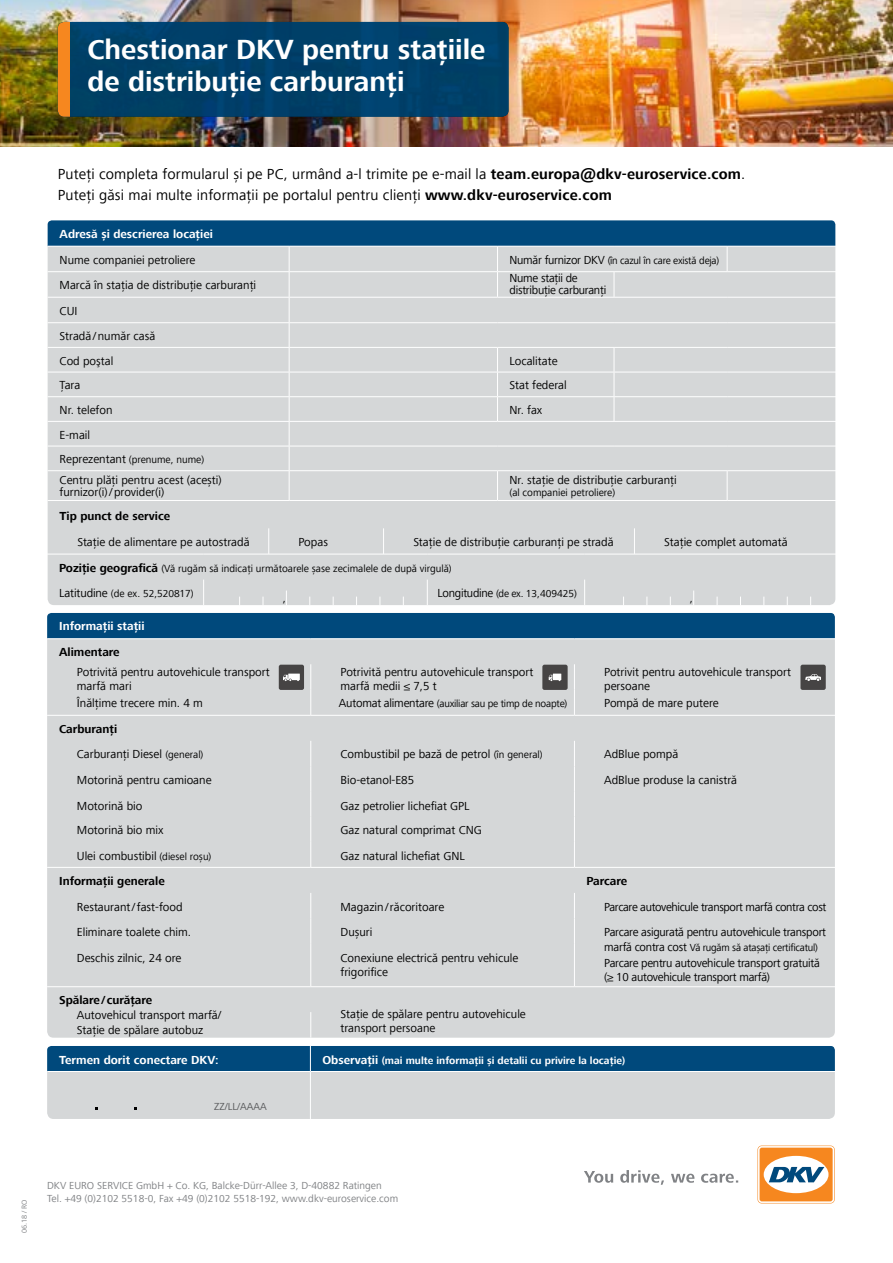
<style>
.page{position:relative;width:893px;height:1263px;background:#fff}
.page>*{position:absolute;margin:0;border:0;box-sizing:border-box;transform-origin:0 0}
.t1{font:700 28.5px/31.5px "Frutiger Next Com";color:#fff}
.t2{font:15px/21px "Frutiger Next Com";letter-spacing:.01em;color:#000}
.t3{font:12px/14.4px "Frutiger Next Com";color:#000}
.t4{font:12px/12px "Frutiger Next Com";letter-spacing:-.02em;color:#000}
.t5{font:12px/25.7px "Frutiger Next Com";letter-spacing:-.03em;color:#000}
.t6{font:700 12px "Frutiger Next Com";color:#000}
.t7{font:700 12px "Frutiger Next Com";color:#fff}
.t8{font:10.5px "Frutiger Next Com";color:#000}
.t9{font:10.5px "Frutiger Next Com";letter-spacing:-.02em;color:#000}
.t10{font:10.5px/13.5px "Frutiger Next Com";color:#808285}
.t11{font:700 10.5px "Frutiger Next Com";color:#fff}
.t12{font:10.5px "Frutiger Next Com";color:#58595b}
.t13{font:7.5px "Frutiger Next Com";color:#808285}
.s1{font-weight:700}
.s2{font-size:12px}
.s3{font-weight:700;font-size:12px}
.s4{font-size:10.5px}
</style>
<div class="page">
<div style="left:47px;top:613px;width:788px;height:25px;background:#00497c"></div>
<div style="left:48px;top:501px;width:787px;height:104px;background:#d5d7d8"></div>
<svg style="left:48px;top:220px;width:787px;height:280px;background:#c3cbd1"></svg>
<svg style="left:268px;top:528px;width:1px;height:26px"></svg>
<svg style="left:383px;top:528px;width:1px;height:26px"></svg>
<svg style="left:634px;top:528px;width:1px;height:26px"></svg>
<div style="left:47px;top:639px;width:788px;height:399px;background:#d5d7d8"></div>
<svg style="left:310px;top:664px;width:1px;height:51px"></svg>
<svg style="left:574px;top:664px;width:1px;height:51px"></svg>
<hr style="left:47px;top:715px;width:264px;height:1px;background:#fff">
<hr style="left:311px;top:715px;width:263px;height:1px;background:#fff">
<hr style="left:574px;top:715px;width:264px;height:1px;background:#fff">
<svg style="left:310px;top:741px;width:1px;height:126px"></svg>
<svg style="left:574px;top:741px;width:1px;height:126px"></svg>
<svg style="left:310px;top:893px;width:1px;height:51px"></svg>
<svg style="left:574px;top:893px;width:1px;height:51px"></svg>
<hr style="left:310px;top:944px;width:1px;height:42px;background:#fff">
<hr style="left:574px;top:944px;width:1px;height:42px;background:#fff">
<svg style="left:310px;top:1012px;width:1px;height:25px"></svg>
<hr style="left:47px;top:867px;width:264px;height:1px;background:#fff">
<hr style="left:311px;top:867px;width:263px;height:1px;background:#fff">
<hr style="left:574px;top:867px;width:264px;height:1px;background:#fff">
<hr style="left:47px;top:986px;width:264px;height:1px;background:#fff">
<hr style="left:311px;top:986px;width:263px;height:1px;background:#fff">
<hr style="left:574px;top:986px;width:264px;height:1px;background:#fff">
<img style="left:0;top:0;width:893px;height:147px">
<svg style="left:584px;top:1170px;width:154px;height:15px"></svg>
<svg style="left:757px;top:1145px;width:78px;height:58px"></svg>
<svg style="left:758px;top:1146px;width:76px;height:57px"></svg>
<div style="left:760px;top:1147px;width:73px;height:54px;background:#f6871f;border-radius:2px"></div>
<div style="left:764px;top:1156px;width:64px;height:37px;background:#fff;border-radius:50%"></div>
<svg style="left:769px;top:1167px;width:55px;height:15px"></svg>
<svg style="left:47px;top:1046px;width:788px;height:73px;background:#8ca6b8"></svg>
<hr style="left:47px;top:554px;width:157px;height:1px;background:#fff">
<hr style="left:204px;top:554px;width:223px;height:1px;background:#fff">
<hr style="left:427px;top:554px;width:158px;height:1px;background:#fff">
<hr style="left:585px;top:554px;width:260px;height:1px;background:#fff">
<svg style="left:203px;top:580px;width:1px;height:25px"></svg>
<svg style="left:427px;top:580px;width:1px;height:25px"></svg>
<svg style="left:584px;top:580px;width:1px;height:25px"></svg>
<div style="left:58px;top:22px;width:451px;height:95px;background:#004068;border-radius:7px"></div>
<div style="left:58px;top:22px;width:12px;height:95px;background:#f6871f"></div>
<svg style="left:286px;top:590px;width:1px;height:15px"></svg>
<svg style="left:693px;top:590px;width:1px;height:15px"></svg>
<div style="left:542px;top:665px;width:26px;height:25px;background:#464444;border-radius:2px"></div>
<svg style="left:549px;top:674px;width:12px;height:7px"></svg>
<div style="left:800px;top:665px;width:26px;height:25px;background:#464444;border-radius:2px"></div>
<svg style="left:805px;top:674px;width:16px;height:7px"></svg>
<div style="left:279px;top:665px;width:25px;height:25px;background:#464444;border-radius:2px"></div>
<svg style="left:283px;top:674px;width:17px;height:7px"></svg>
<h1 class="t1" style="left:87px;top:34px;width:400px">Chestionar DKV pentru stațiile de distribuție carburanți</h1>
<p class="t2" style="left:58px;top:163px;width:689px">Puteți completa formularul și pe PC, urmând a-l trimite pe e-mail la <span class="s1">team.europa@dkv-euroservice.com</span>.<br>Puteți găsi mai multe informații pe portalul pentru clienți <span class="s1">www.dkv-euroservice.com</span></p>
<p class="t7" style="left:60px;top:227px;width:155px">Adresă și descrierea locației</p>
<p class="t3" style="left:60px;top:253px;width:137px">Nume companiei petroliere</p>
<p class="t9" style="left:509px;top:254px;width:211px"><span class="s2">Număr furnizor DKV</span> (în cazul în care există deja)</p>
<p class="t3" style="left:60px;top:278px;width:198px">Marcă în stația de distribuție carburanți</p>
<p class="t4" style="left:509px;top:272px;width:98px">Nume stații de distribuție carburanți</p>
<p class="t3" style="left:60px;top:298px;width:97px;line-height:24.9px">CUI<br>Stradă /număr casă<br>Cod poştal</p>
<p class="t3" style="left:509px;top:353px;width:50px">Localitate</p>
<p class="t3" style="left:60px;top:378px;width:22px">Țara</p>
<p class="t3" style="left:509px;top:378px;width:59px">Stat federal</p>
<p class="t3" style="left:60px;top:403px;width:54px">Nr. telefon</p>
<p class="t3" style="left:509px;top:403px;width:34px">Nr. fax</p>
<p class="t3" style="left:60px;top:427px;width:32px">E-mail</p>
<p class="t8" style="left:60px;top:454px;width:146px"><span class="s2">Reprezentant</span> (prenume, nume)</p>
<p class="t3" style="left:60px;top:474px;width:164px;line-height:12px">Centru plăți pentru acest (acești) furnizor(i)/provider(i)</p>
<p class="t3" style="left:509px;top:473px;width:169px">Nr. stație de distribuție carburanți</p>
<p class="t8" style="left:509px;top:486px;width:107px">(al companiei petroliere)</p>
<p class="t6" style="left:60px;top:510px;width:112px">Tip punct de service</p>
<p class="t3" style="left:77px;top:535px;width:174px">Stație de alimentare pe autostradă</p>
<p class="t3" style="left:298px;top:535px;width:31px">Popas</p>
<p class="t3" style="left:413px;top:535px;width:202px">Stație de distribuție carburanți pe stradă</p>
<p class="t3" style="left:664px;top:535px;width:125px">Stație complet automată</p>
<p class="t8" style="left:59px;top:562px;width:394px"><span class="s3">Poziție geografică</span> (Vă rugăm să indicați următoarele șase zecimalele de după virgulă)</p>
<p class="t8" style="left:59px;top:588px;width:136px"><span class="s2">Latitudine</span> (de ex. 52,520817)</p>
<p class="t8" style="left:438px;top:588px;width:141px"><span class="s2">Longitudine</span> (de ex. 13,409425)</p>
<p class="t3" style="left:283px;top:591px;width:5px">,</p>
<p class="t3" style="left:690px;top:591px;width:5px">,</p>
<p class="t7" style="left:59px;top:619px;width:87px">Informații stații</p>
<p class="t6" style="left:59px;top:645px;width:62px">Alimentare</p>
<p class="t3" style="left:77px;top:665px;width:194px">Potrivită pentru autovehicule transport marfă mari</p>
<p class="t3" style="left:341px;top:665px;width:194px">Potrivită pentru autovehicule transport marfă medii ≤ 7,5 t</p>
<p class="t3" style="left:604px;top:665px;width:188px">Potrivit pentru autovehicule transport persoane</p>
<p class="t3" style="left:77px;top:696px;width:127px">Înălțime trecere min. 4 m</p>
<p class="t9" style="left:339px;top:698px;width:230px"><span class="s2">Automat alimentare</span> (auxiliar sau pe timp de noapte)</p>
<p class="t3" style="left:604px;top:696px;width:116px">Pompă de mare putere</p>
<p class="t3" style="left:77px;top:716px;width:128px;line-height:25.5px;text-indent:-18px"><span class="s1">Carburanți<br></span>Carburanți Diesel <span class="s4">(general)</span></p>
<p class="t3" style="left:341px;top:747px;width:204px">Combustibil pe bază de petrol <span class="s4">(în general)</span></p>
<p class="t3" style="left:604px;top:747px;width:76px">AdBlue pompă</p>
<p class="t3" style="left:77px;top:773px;width:136px">Motorină pentru camioane</p>
<p class="t3" style="left:341px;top:773px;width:75px">Bio-etanol-E85</p>
<p class="t3" style="left:604px;top:773px;width:134px">AdBlue produse la canistră</p>
<p class="t3" style="left:77px;top:798px;width:67px">Motorină bio</p>
<p class="t3" style="left:341px;top:798px;width:131px">Gaz petrolier lichefiat GPL</p>
<p class="t3" style="left:77px;top:823px;width:88px">Motorină bio mix</p>
<p class="t3" style="left:341px;top:823px;width:143px">Gaz natural comprimat CNG</p>
<p class="t3" style="left:77px;top:848px;width:136px">Ulei combustibil <span class="s4">(diesel roșu)</span></p>
<p class="t3" style="left:341px;top:848px;width:126px">Gaz natural lichefiat GNL</p>
<p class="t6" style="left:59px;top:874px;width:107px">Informații generale</p>
<p class="t6" style="left:586px;top:874px;width:42px">Parcare</p>
<p class="t3" style="left:77px;top:899px;width:107px">Restaurant/fast-food</p>
<p class="t3" style="left:341px;top:899px;width:105px">Magazin/răcoritoare</p>
<p class="t5" style="left:604px;top:894px;width:224px">Parcare autovehicule transport marfă contra cost<br>Parcare asigurată pentru autovehicule transport</p>
<p class="t9" style="left:604px;top:941px;width:215px"><span class="s2">marfă contra cost</span> Vă rugăm să atașați certificatul)</p>
<p class="t4" style="left:604px;top:955px;width:217px;line-height:14.4px">Parcare pentru autovehicule transport gratuită (≥ 10 autovehicule transport marfă)</p>
<p class="t3" style="left:77px;top:925px;width:116px">Eliminare toalete chim.</p>
<p class="t3" style="left:341px;top:925px;width:33px">Dușuri</p>
<p class="t3" style="left:77px;top:950px;width:106px">Deschis zilnic, 24 ore</p>
<p class="t3" style="left:341px;top:950px;width:179px">Conexiune electrică pentru vehicule frigorifice</p>
<p class="t6" style="left:59px;top:993px;width:95px">Spălare/ curățare</p>
<p class="t3" style="left:77px;top:1008px;width:146px">Autovehicul transport marfă/<br>Stație de spălare autobuz</p>
<p class="t3" style="left:341px;top:1006px;width:187px">Stație de spălare pentru autovehicule transport persoane</p>
<p class="t7" style="left:59px;top:1053px;width:161px">Termen dorit conectare DKV:</p>
<p class="t11" style="left:322px;top:1054px;width:304px"><span class="s2">Observații</span> (mai multe informații și detalii cu privire la locație)</p>
<p class="t12" style="left:214px;top:1100px;width:54px">ZZ/LL/AAAA</p>
<p class="t13" style="left:20px;top:1233px;width:35px;rotate:-90deg">06.18 / RO</p>
<p class="t10" style="left:47px;top:1178px;width:352px">DKV EURO SERVICE GmbH + Co. KG, Balcke-Dürr-Allee 3, D-40882 Ratingen<br>Tel. +49 (0)2102 5518-0, Fax +49 (0)2102 5518-192, www.dkv-euroservice.com</p>
</div>
